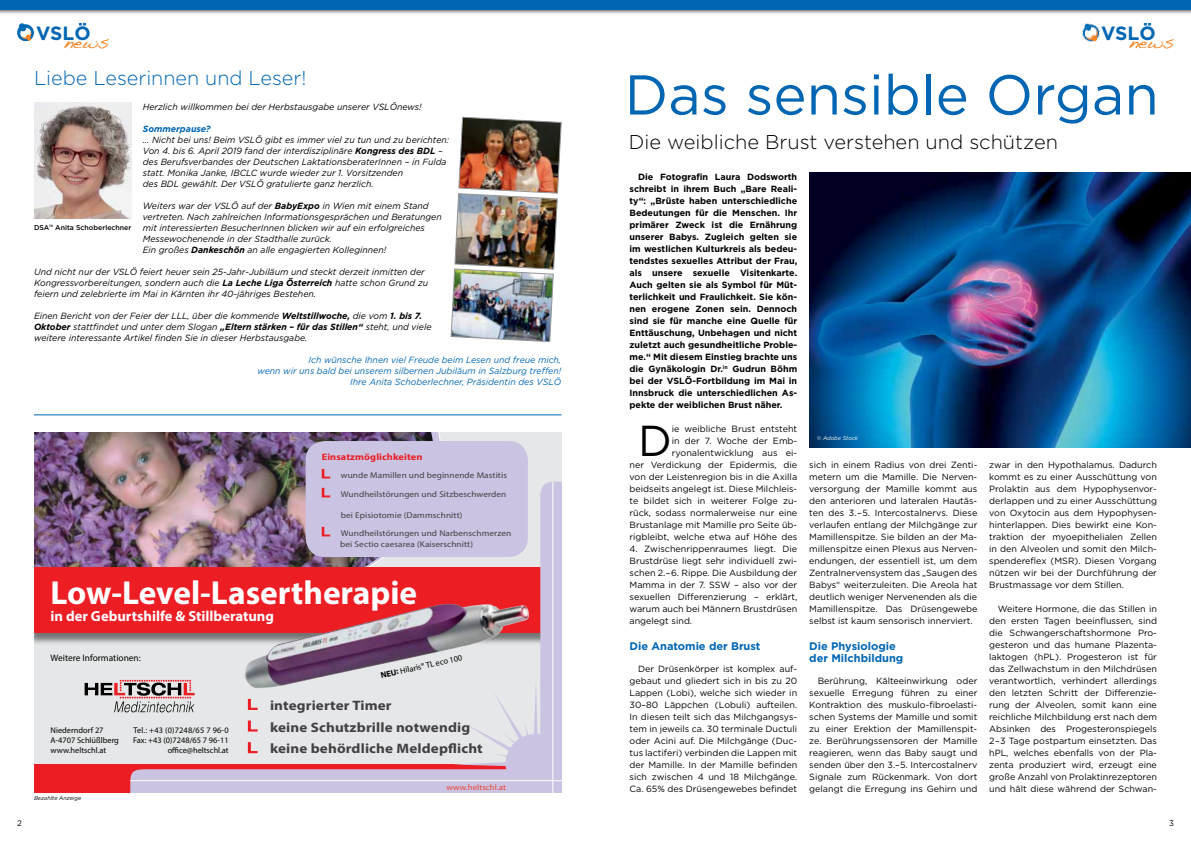
<style>
.page{position:relative;width:1191px;height:842px;background:#fff}
.page>*{position:absolute;margin:0;border:0;box-sizing:border-box;transform-origin:0 0}
.t1{font:56px "Gotham HTF";color:#0066b3}
.t2{font:43.3px "Gotham HTF";color:#000}
.t3{font:700 33.4px "Myriad Pro";color:#fff}
.t4{font:300 20px "Gotham HTF";color:#000}
.t5{font:300 20px "Gotham HTF";color:#0066b3}
.t6{font:700 19.2px "Gotham HTF";color:#0066b3}
.t7{font:700 14.6px "Myriad Pro";color:#fff}
.t8{font:700 13.7px/21.6px "Myriad Pro";letter-spacing:.01em;color:#414042;scale:1.1 1}
.t9{font:700 11px/12px "Gotham HTF";color:#0066b3}
.t10{font:9.4px "Myriad Pro";color:#000}
.t11{font:700 9.4px "Myriad Pro";letter-spacing:.01em;color:#ed1d24;scale:1.1 1}
.t12{font:9px/12px "Gotham HTF";color:#000;text-align:justify}
.t13{font:italic 9px/11px "Gotham HTF";color:#000}
.t14{font:700 9px/12px "Gotham HTF";color:#000;text-align:justify}
.t15{font:italic 9px/11px "Gotham HTF";color:#0066b3;text-align:right}
.t16{font:italic 700 9px "Gotham HTF";color:#0066b3}
.t17{font:8.4px/10.1px "Myriad Pro";letter-spacing:.01em;color:#414042;scale:1.1 1}
.t18{font:8.4px "Myriad Pro";color:#000}
.t19{font:8.3px/10px "Myriad Pro";color:#000;text-align:right}
.t20{font:8px "Myriad Pro";letter-spacing:.01em;color:#ef4130;scale:1.1 1}
.t21{font:8px "Gotham HTF";color:#000}
.t22{font:500 7px "Gotham HTF";color:#000}
.t23{font:italic 5.5px "Gotham HTF";color:#000}
.t24{font:italic 5.5px "Gotham HTF";color:#fff}
.s1{font-weight:700}
</style>
<div class="page">
<img style="left:1082px;top:23px;width:17px;height:18px">
<svg style="left:18px;top:24px;width:15px;height:17px"></svg>
<img style="left:34px;top:102px;width:97px;height:116px">
<div style="left:0;top:0;width:1191px;height:15px;background:#000;opacity:.5"></div>
<div style="left:0;top:0;width:1191px;height:9px;background:#0066b3"></div>
<img style="left:809px;top:173px;width:382px;height:274px">
<div style="left:34px;top:432px;width:527px;height:361px;background:#e6e7e8"></div>
<div style="left:34px;top:764px;width:527px;height:29px;background:#ed1d24"></div>
<img style="left:34px;top:432px;width:403px;height:135px">
<div style="left:34px;top:569px;width:527px;height:76px;background:#000;opacity:.5"></div>
<div style="left:34px;top:567px;width:527px;height:65px;background:#ed1d24"></div>
<svg style="left:130px;top:481px;width:431px;height:312px"></svg>
<hr style="left:552px;top:482px;width:1px;height:311px;background:#fff">
<hr style="left:130px;top:780px;width:431px;height:1px;background:#fff">
<svg style="left:248px;top:699px;width:10px;height:11px"></svg>
<svg style="left:248px;top:720px;width:10px;height:11px"></svg>
<svg style="left:248px;top:742px;width:10px;height:11px"></svg>
<img style="left:244px;top:604px;width:286px;height:85px">
<div style="left:306px;top:441px;width:222px;height:116px;background:#cac3e1;border-radius:19px"></div>
<svg style="left:322px;top:469px;width:8px;height:9px"></svg>
<svg style="left:322px;top:488px;width:8px;height:9px"></svg>
<svg style="left:322px;top:527px;width:8px;height:9px"></svg>
<svg style="left:85px;top:680px;width:110px;height:32px"></svg>
<hr style="left:34px;top:415px;width:527px;height:1px;background:#0066b3">
<img style="left:450px;top:117px;width:112px;height:225px">
<h3 class="t6" style="left:36px;top:22px;width:74px">VSLÖ<sub>news</sub></h3>
<h3 class="t5" style="left:34px;top:67px;width:274px">Liebe Leserinnen und Leser!</h3>
<p class="t13" style="left:143px;top:101px;width:280px">Herzlich willkommen bei der Herbstausgabe unserer VSLÖnews!</p>
<p class="t16" style="left:143px;top:123px;width:69px">Sommerpause?</p>
<p class="t13" style="left:143px;top:134px;width:308px">... Nicht bei uns! Beim VSLÖ gibt es immer viel zu tun und zu berichten:<br>Von 4. bis 6. April 2019 fand der interdisziplinäre <span class="s1">Kongress des BDL</span> – des Berufsverbandes der Deutschen LaktationsberaterInnen – in Fulda statt. Monika Janke, IBCLC wurde wieder zur 1. Vorsitzenden<br>des BDL gewählt. Der VSLÖ gratulierte ganz herzlich.</p>
<p class="t13" style="left:143px;top:200px;width:300px">Weiters war der VSLÖ auf der <span class="s1">BabyExpo</span> in Wien mit einem Stand vertreten. Nach zahlreichen Informationsgesprächen und Beratungen mit interessierten BesucherInnen blicken wir auf ein erfolgreiches Messewochenende in der Stadthalle zurück.<br>Ein großes <span class="s1">Dankeschön</span> an alle engagierten Kolleginnen!</p>
<p class="t13" style="left:34px;top:266px;width:396px">Und nicht nur der VSLÖ feiert heuer sein 25-Jahr-Jubiläum und steckt derzeit inmitten der<br>Kongressvorbereitungen, sondern auch die <span class="s1">La Leche Liga Österreich</span> hatte schon Grund zu feiern und zelebrierte im Mai in Kärnten ihr 40-jähriges Bestehen.</p>
<p class="t13" style="left:34px;top:310px;width:399px">Einen Bericht von der Feier der LLL, über die kommende <span class="s1">Weltstillwoche,</span> die vom <span class="s1">1. bis 7.<br>Oktober</span> stattfindet und unter dem Slogan <span class="s1">„Eltern stärken – für das Stillen“</span> steht, und viele weitere interessante Artikel finden Sie in dieser Herbstausgabe.</p>
<p class="t15" style="left:257px;top:354px;width:305px">Ich wünsche Ihnen viel Freude beim Lesen und freue mich,<br>wenn wir uns bald bei unserem silbernen Jubiläum in Salzburg treffen!<br>Ihre Anita Schoberlechner, Präsidentin des VSLÖ</p>
<p class="t22" style="left:34px;top:223px;width:99px">DSA<sup>in</sup> Anita Schoberlechner</p>
<p class="t11" style="left:322px;top:450px;width:93px">Einsatzmöglichkeiten</p>
<p class="t17" style="left:341px;top:470px;width:152px">wunde Mamillen und beginnende Mastitis</p>
<p class="t17" style="left:341px;top:489px;width:152px">Wundheilstörungen und Sitzbeschwerden</p>
<p class="t17" style="left:341px;top:509px;width:112px">bei Episiotomie (Dammschnitt)</p>
<p class="t17" style="left:340px;top:528px;width:157px">Wundheilstörungen und Narbenschmerzen bei Sectio caesarea (Kaiserschnitt)</p>
<p class="t21" style="left:17px;top:819px;width:6px">2</p>
<h3 class="t3" style="left:51px;top:571px;width:368px">Low-Level-Lasertherapie</h3>
<h3 class="t7" style="left:51px;top:607px;width:225px">in der Geburtshilfe &amp; Stillberatung</h3>
<p class="t10" style="left:51px;top:652px;width:92px">Weitere Informationen:</p>
<p class="t19" style="left:51px;top:725px;width:70px;text-align:left">Niederndorf 27<br>A-4707 Schlüßlberg www.heltschl.at</p>
<p class="t19" style="left:133px;top:725px;width:97px">Tel.: +43 (0)7248/65 7 96-0<br>Fax: +43 (0)7248/65 7 96-11 office@heltschl.at</p>
<p class="t23" style="left:34px;top:795px;width:49px">Bezahlte Anzeige</p>
<p class="t18" style="left:379px;top:670px;width:85px;rotate:-12deg"><span class="s1">NEU:</span> Hilaris® TL eco 100</p>
<h3 class="t8" style="left:270px;top:694px;width:195px">integrierter Timer<br>keine Schutzbrille notwendig keine behördliche Meldepflicht</h3>
<p class="t20" style="left:446px;top:782px;width:56px">www.heltschl.at</p>
<h3 class="t6" style="left:1101px;top:22px;width:74px">VSLÖ<sub>news</sub></h3>
<h1 class="t1" style="left:624px;top:64px;width:536px">Das sensible Organ</h1>
<h3 class="t4" style="left:629px;top:131px;width:430px">Die weibliche Brust verstehen und schützen</h3>
<p class="t14" style="left:629px;top:171px;width:169px;text-indent:9px">Die Fotografin Laura Dodsworth schreibt in ihrem Buch „Bare Reali&shy;ty“: „Brüste haben unterschiedliche Bedeutungen für die Menschen. Ihr primärer Zweck ist die Ernährung unserer Babys. Zugleich gelten sie im westlichen Kulturkreis als bedeu&shy;tendstes sexuelles Attribut der Frau, als unsere sexuelle Visitenkarte.<br>Auch gelten sie als Symbol für Müt&shy;terlichkeit und Fraulichkeit. Sie kön&shy;nen erogene Zonen sein. Dennoch sind sie für manche eine Quelle für Enttäuschung, Unbehagen und nicht zuletzt auch gesundheitliche Proble&shy;me.“ Mit diesem Einstieg brachte uns die Gynäkologin Dr.<sup>in</sup> Gudrun Böhm bei der VSLÖ-Fortbildung im Mai in Innsbruck die unterschiedlichen As&shy;pekte der weiblichen Brust näher.</p>
<h2 class="t2" style="left:638px;top:417px;width:35px">D</h2>
<p class="t12" style="left:629px;top:423px;width:169px;text-align:right">ie weibliche Brust entsteht<br>in der 7. Woche der Emb&shy;ryonalentwicklung aus ei-<br>ner Verdickung der Epidermis, die von der Leistenregion bis in die Axilla beidseits angelegt ist. Diese Milchleis&shy;te bildet sich in weiterer Folge zu&shy;rück, sodass normalerweise nur eine Brustanlage mit Mamille pro Seite üb&shy;rigbleibt, welche etwa auf Höhe des</p>
<p class="t12" style="left:629px;top:543px;width:169px">4. Zwischenrippenraumes liegt. Die Brustdrüse liegt sehr individuell zwi&shy;schen 2.–6. Rippe. Die Ausbildung der Mamma in der 7. SSW – also vor der sexuellen Differenzierung – erklärt, warum auch bei Männern Brustdrüsen angelegt sind.</p>
<p class="t9" style="left:629px;top:639px;width:132px">Die Anatomie der Brust</p>
<p class="t12" style="left:629px;top:663px;width:169px;text-indent:9px">Der Drüsenkörper ist komplex auf&shy;gebaut und gliedert sich in bis zu 20<br>Lappen (Lobi), welche sich wieder in 30–80 Läppchen (Lobuli) aufteilen.<br>In diesen teilt sich das Milchgangsys&shy;tem in jeweils ca. 30 terminale Ductuli oder Acini auf. Die Milchgänge (Duc&shy;tus lactiferi) verbinden die Lappen mit der Mamille. In der Mamille befinden sich zwischen 4 und 18 Milchgänge.<br>Ca. 65% des Drüsengewebes befindet</p>
<p class="t24" style="left:817px;top:435px;width:43px">© Adobe Stock</p>
<p class="t12" style="left:809px;top:459px;width:169px">sich in einem Radius von drei Zenti&shy;metern um die Mamille. Die Nerven&shy;versorgung der Mamille kommt aus den anterioren und lateralen Hautäs&shy;ten des 3.–5. Intercostalnervs. Diese verlaufen entlang der Milchgänge zur Mamillenspitze. Sie bilden an der Ma&shy;millenspitze einen Plexus aus Nerven&shy;endungen, der essentiell ist, um dem Zentralnervensystem das „Saugen des Babys“ weiterzuleiten. Die Areola hat deutlich weniger Nervenenden als die Mamillenspitze. Das Drüsengewebe selbst ist kaum sensorisch innerviert.</p>
<p class="t9" style="left:809px;top:639px;width:96px">Die Physiologie der Milchbildung</p>
<p class="t12" style="left:809px;top:675px;width:169px;text-indent:9px">Berührung, Kälteeinwirkung oder sexuelle Erregung führen zu einer Kontraktion des muskulo-fibroelasti&shy;schen Systems der Mamille und somit zu einer Erektion der Mamillenspit&shy;ze. Berührungssensoren der Mamille reagieren, wenn das Baby saugt und senden über den 3.–5. Intercostalnerv Signale zum Rückenmark. Von dort gelangt die Erregung ins Gehirn und</p>
<p class="t12" style="left:989px;top:459px;width:169px">zwar in den Hypothalamus. Dadurch kommt es zu einer Ausschüttung von Prolaktin aus dem Hypophysenvor&shy;derlappen und zu einer Ausschüttung von Oxytocin aus dem Hypophysen&shy;hinterlappen. Dies bewirkt eine Kon&shy;traktion der myoepithelialen Zellen in den Alveolen und somit den Milch&shy;spendereflex (MSR). Diesen Vorgang nützen wir bei der Durchführung der Brustmassage vor dem Stillen.</p>
<p class="t12" style="left:989px;top:603px;width:169px;text-indent:9px">Weitere Hormone, die das Stillen in den ersten Tagen beeinflussen, sind die Schwangerschaftshormone Pro&shy;gesteron und das humane Plazenta&shy;laktogen (hPL). Progesteron ist für das Zellwachstum in den Milchdrüsen verantwortlich, verhindert allerdings den letzten Schritt der Differenzie&shy;rung der Alveolen, somit kann eine reichliche Milchbildung erst nach dem Absinken des Progesteronspiegels 2–3 Tage postpartum einsetzten. Das hPL, welches ebenfalls von der Pla&shy;zenta produziert wird, erzeugt eine große Anzahl von Prolaktinrezeptoren und hält diese während der Schwan-</p>
<p class="t21" style="left:1169px;top:819px;width:6px">3</p>
</div>
